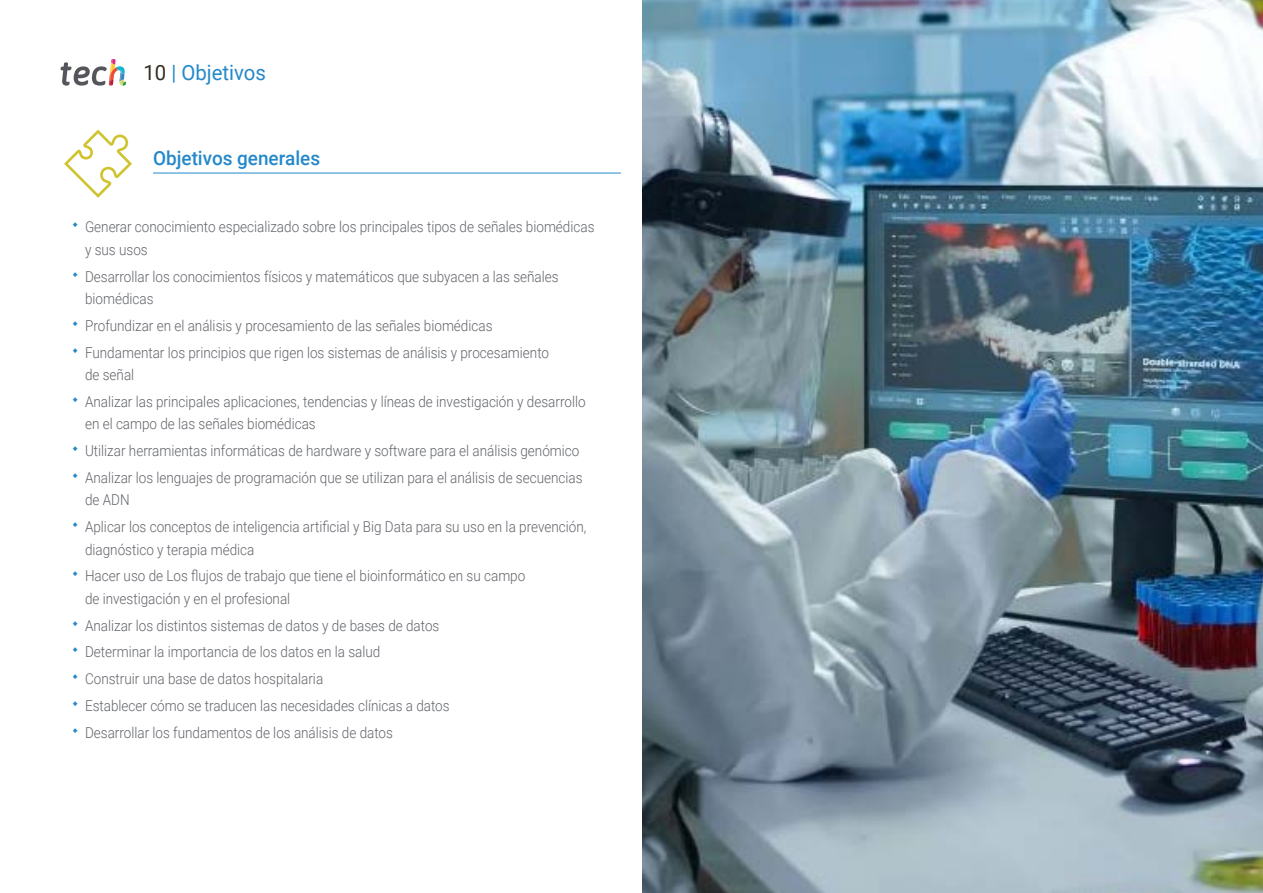
<style>
.page{position:relative;width:1263px;height:893px;background:#fff}
.page>*{position:absolute;margin:0;border:0;box-sizing:border-box;transform-origin:0 0}
.t1{font:21px "Roboto";color:#2488c9}
.t2{font:500 19.5px "Roboto";color:#2488c9}
.t3{font:300 15px/26.7px "Roboto";color:#61646a;scale:.9 1}
.s1{color:#312e20}
</style>
<div class="page">
<hr style="left:153px;top:173px;width:468px;height:1px;background:#2488c9">
<svg style="left:64px;top:130px;width:68px;height:68px"></svg>
<svg style="left:61px;top:59px;width:65px;height:27px"></svg>
<img style="left:642px;top:0;width:621px;height:893px">
<h1 class="t1" style="left:144px;top:57px;width:124px"><span class="s1">10</span> | Objetivos</h1>
<h2 class="t2" style="left:153px;top:144px;width:169px">Objetivos generales</h2>
<p class="t3" style="left:85px;top:215px;width:568px;line-height:22.5px">Generar conocimiento especializado sobre los principales tipos de señales biomédicas y sus usos</p>
<p class="t3" style="left:85px;top:264px;width:528px;line-height:22.5px">Desarrollar los conocimientos físicos y matemáticos que subyacen a las señales biomédicas</p>
<p class="t3" style="left:85px;top:312px;width:517px">Profundizar en el análisis y procesamiento de las señales biomédicas<br>Fundamentar los principios que rigen los sistemas de análisis y procesamiento</p>
<p class="t3" style="left:85px;top:361px;width:558px">de señal<br>Analizar las principales aplicaciones, tendencias y líneas de investigación y desarrollo</p>
<p class="t3" style="left:85px;top:410px;width:554px">en el campo de las señales biomédicas<br>Utilizar herramientas informáticas de hardware y software para el análisis genómico<br>Analizar los lenguajes de programación que se utilizan para el análisis de secuencias</p>
<p class="t3" style="left:85px;top:486px;width:558px">de ADN<br>Aplicar los conceptos de inteligencia artificial y Big Data para su uso en la prevención,</p>
<p class="t3" style="left:85px;top:535px;width:491px">diagnóstico y terapia médica<br>Hacer uso de Los flujos de trabajo que tiene el bioinformático en su campo</p>
<p class="t3" style="left:85px;top:585px;width:407px">de investigación y en el profesional<br>Analizar los distintos sistemas de datos y de bases de datos Determinar la importancia de los datos en la salud<br>Construir una base de datos hospitalaria<br>Establecer cómo se traducen las necesidades clínicas a datos Desarrollar los fundamentos de los análisis de datos</p>
</div>
